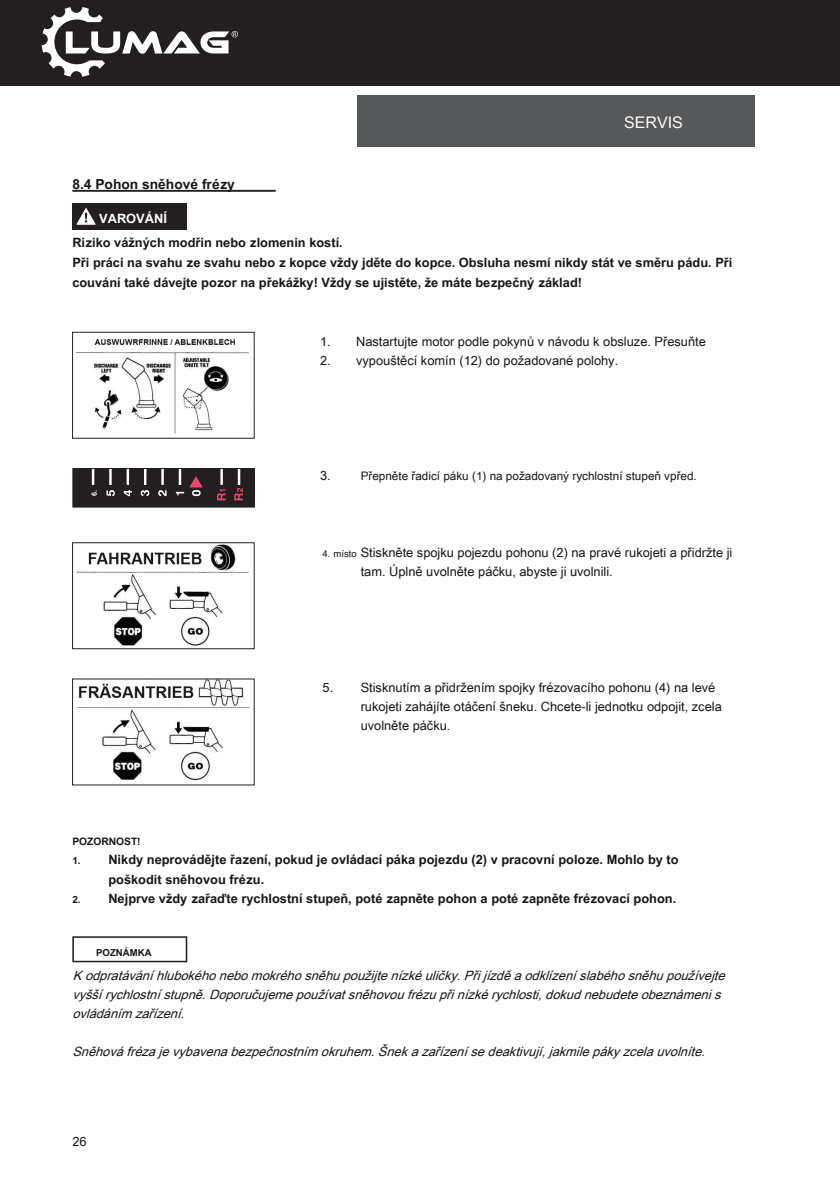
<style>
.page{position:relative;width:840px;height:1191px;background:#fff}
.page>*{position:absolute;margin:0;border:0;box-sizing:border-box;transform-origin:0 0}
.t1{font:16px "Arial Unicode MS";color:#fff}
.t2{font:700 13.8px "Arial Unicode MS";color:#171615}
.t3{font:700 12.8px/19.6px "Arial Unicode MS";color:#171615}
.t4{font:12.8px/19.2px "Arial Unicode MS";color:#171615}
.t5{font:italic 12.8px/19.2px "Arial Unicode MS";color:#171615}
.t6{font:700 12.8px "Arial Unicode MS";color:#fff}
.t7{font:11.8px "Arial Unicode MS";color:#171615}
.t8{font:700 10.2px "Arial Unicode MS";color:#171615}
.t9{font:700 9.6px "Arial Unicode MS";color:#171615}
.t10{font:700 7.2px "Arial Unicode MS";color:#fff}
.s1{font-size:12.8px}
.s2{font-size:9.6px}
.s3{font-size:10px}
</style>
<div class="page">
<div style="left:0;top:0;width:839px;height:86px;background:#231f20"></div>
<svg style="left:42px;top:7px;width:196px;height:70px"></svg>
<div style="left:357px;top:95px;width:397px;height:51px;background:#57585a"></div>
<hr style="left:72px;top:190px;width:203px;height:2px;background:#231f20">
<div style="left:72px;top:203px;width:115px;height:26px;background:#231f20"></div>
<svg style="left:76px;top:208px;width:20px;height:17px"></svg>
<svg style="left:72px;top:936px;width:115px;height:26px"></svg>
<img style="left:77px;top:680px;width:173px;height:101px">
<img style="left:78px;top:544px;width:171px;height:102px">
<div style="left:72px;top:542px;width:182px;height:107px;border:1px solid #231f20"></div>
<div style="left:73px;top:468px;width:181px;height:39px;background:#231f20"></div>
<svg style="left:158px;top:490px;width:8px;height:6px"></svg>
<svg style="left:124px;top:490px;width:8px;height:6px"></svg>
<svg style="left:106px;top:490px;width:9px;height:6px"></svg>
<svg style="left:217px;top:489px;width:8px;height:11px"></svg>
<svg style="left:92px;top:470px;width:2px;height:15px"></svg>
<hr style="left:109px;top:468px;width:3px;height:17px;background:#fff">
<hr style="left:126px;top:468px;width:3px;height:17px;background:#fff">
<svg style="left:141px;top:470px;width:8px;height:26px"></svg>
<hr style="left:161px;top:468px;width:3px;height:17px;background:#fff">
<svg style="left:176px;top:470px;width:27px;height:26px"></svg>
<hr style="left:220px;top:468px;width:3px;height:17px;background:#fff">
<svg style="left:234px;top:470px;width:9px;height:30px"></svg>
<div style="left:72px;top:468px;width:183px;height:39px;border:1px solid #231f20"></div>
<img style="left:76px;top:339px;width:173px;height:95px">
<div style="left:72px;top:332px;width:182px;height:107px;border:1px solid #231f20"></div>
<p class="t1" style="left:623px;top:111px;width:60px">SERVIS</p>
<p class="t2" style="left:72px;top:174px;width:164px">8.4 Pohon sněhové frézy</p>
<p class="t6" style="left:99px;top:209px;width:69px">VAROVÁNÍ</p>
<p class="t3" style="left:72px;top:232px;width:661px">Riziko vážných modřin nebo zlomenin kostí.<br>Při práci na svahu ze svahu nebo z kopce vždy jděte do kopce. Obsluha nesmí nikdy stát ve směru pádu. Při couvání také dávejte pozor na překážky! Vždy se ujistěte, že máte bezpečný základ!</p>
<p class="t4" style="left:320px;top:331px;width:12px">1.<br>2.</p>
<p class="t4" style="left:356px;top:331px;width:351px">Nastartujte motor podle pokynů v návodu k obsluze. Přesuňte vypouštěcí komín (12) do požadované polohy.</p>
<p class="t10" style="left:89px;top:496px;width:8px;rotate:-90deg">6.</p>
<p class="t7" style="left:320px;top:467px;width:378px"><span class="s1">3.</span> Přepněte řadicí páku (1) na požadovaný rychlostní stupeň vpřed.</p>
<p class="t4" style="left:360px;top:542px;width:373px;text-indent:-38px"><span class="s2">4. místo</span> Stiskněte spojku pojezdu pohonu (2) na pravé rukojeti a přidržte ji tam. Úplně uvolněte páčku, abyste ji uvolnili.</p>
<p class="t4" style="left:360px;top:677px;width:362px;text-indent:-38px">5. Stisknutím a přidržením spojky frézovacího pohonu (4) na levé rukojeti zahájíte otáčení šneku. Chcete-li jednotku odpojit, zcela uvolněte páčku.</p>
<p class="t8" style="left:72px;top:834px;width:70px">POZORNOST!</p>
<p class="t3" style="left:108px;top:849px;width:571px;text-indent:-36px"><span class="s3">1.</span> Nikdy neprovádějte řazení, pokud je ovládací páka pojezdu (2) v pracovní poloze. Mohlo by to poškodit sněhovou frézu.</p>
<p class="t3" style="left:72px;top:888px;width:605px"><span class="s3">2.</span> Nejprve vždy zařaďte rychlostní stupeň, poté zapněte pohon a poté zapněte frézovací pohon.</p>
<p class="t9" style="left:96px;top:945px;width:57px">POZNÁMKA</p>
<p class="t5" style="left:72px;top:965px;width:658px">Kodpratáváníhlubokéhonebomokréhosněhupoužijtenízkéuličky.Přij ízděaodklízeníslabéhosněhupoužívejte vyššírychlostnístupně.Doporučujemepoužívatsněhovoufrézupřinízkérychlosti,dokudnebudeteobeznámenis ovládáním zařízení.</p>
<p class="t5" style="left:72px;top:1041px;width:638px">Sněhováfrézajevybavenabezpečnostním okruhem.Šnekazařízenísedeaktivuj í,jakmilepákyzcelauvolníte.</p>
<p class="t4" style="left:72px;top:1131px;width:16px">26</p>
</div>
